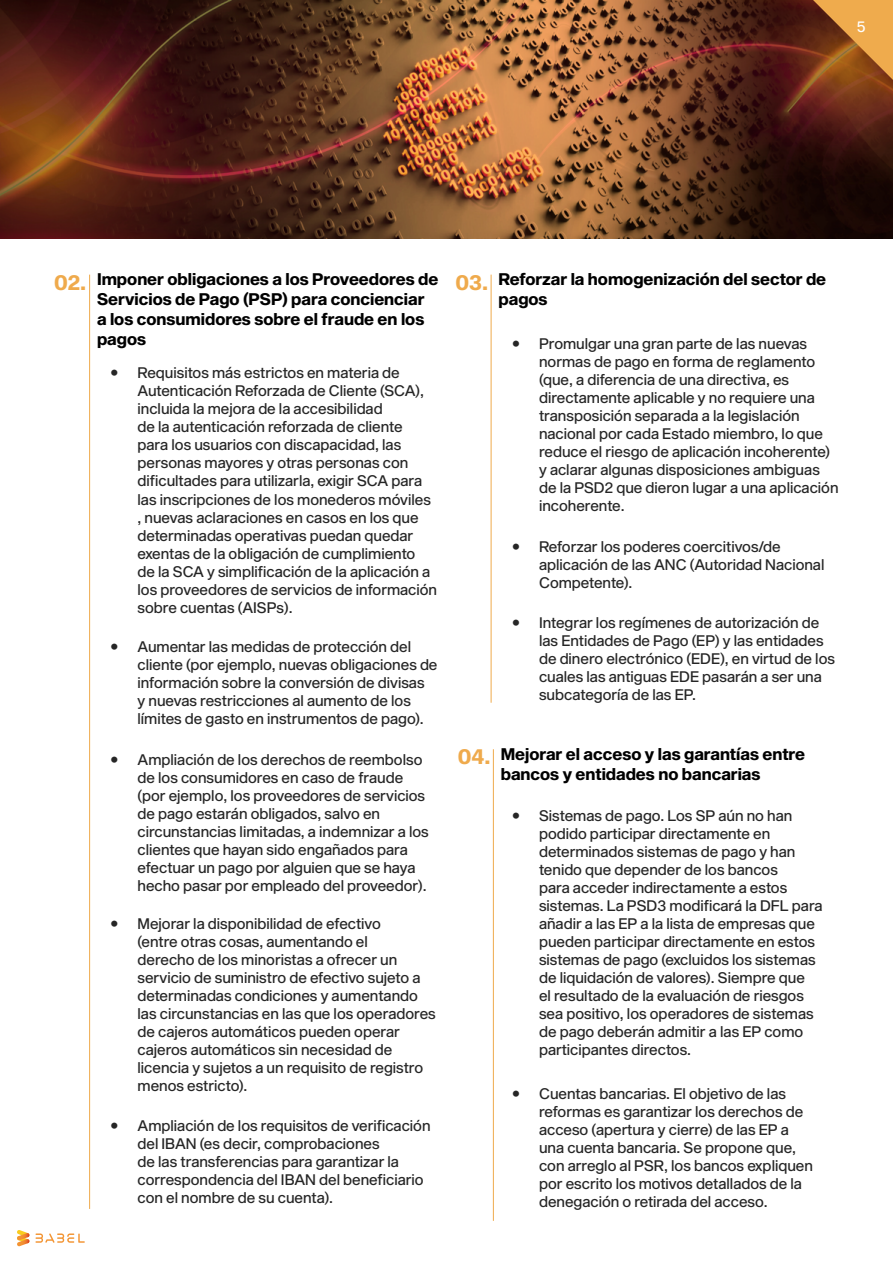
<style>
.page{position:relative;width:893px;height:1263px;background:#fff}
.page>*{position:absolute;margin:0;border:0;box-sizing:border-box;transform-origin:0 0}
.t1{font:700 21px "Sequel Sans Headline";color:#efaa4c}
.t2{font:700 16.5px/19.8px "Sequel Sans Headline";color:#000}
.t3{font:15px/18px "Sequel Sans Headline";color:#262626}
.t4{font:15px "Sequel Sans Headline";color:#fff}
</style>
<div class="page">
<img style="left:0;top:0;width:893px;height:238px">
<svg style="left:813px;top:0;width:80px;height:80px;background:#b87732"></svg>
<svg style="left:35px;top:1233px;width:50px;height:10px"></svg>
<svg style="left:17px;top:1230px;width:12px;height:16px"></svg>
<hr style="left:89px;top:275px;width:1px;height:934px;background:#efaa4c">
<hr style="left:491px;top:275px;width:1px;height:428px;background:#efaa4c">
<hr style="left:493px;top:749px;width:1px;height:472px;background:#efaa4c">
<p class="t4" style="left:857px;top:16px;width:10px">5</p>
<p class="t2" style="left:97px;top:270px;width:343px">Imponer obligaciones a los Proveedores de<br>Servicios de Pago (PSP) para concienciar<br>a los consumidores sobre el fraude en los pagos</p>
<p class="t2" style="left:498px;top:270px;width:329px">Reforzar la homogenización del sector de pagos</p>
<p class="t1" style="left:54px;top:267px;width:34px">02.</p>
<p class="t1" style="left:455px;top:267px;width:34px">03.</p>
<p class="t3" style="left:539px;top:335px;width:301px;text-indent:-27px">• Promulgar una gran parte de las nuevas normas de pago en forma de reglamento (que, a diferencia de una directiva, es directamente aplicable y no requiere una transposición separada a la legislación nacional por cada Estado miembro, lo que reduce el riesgo de aplicación incoherente) y aclarar algunas disposiciones ambiguas de la PSD2 que dieron lugar a una aplicación incoherente.</p>
<p class="t3" style="left:138px;top:365px;width:301px;text-indent:-27px">• Requisitos más estrictos en materia de Autenticación Reforzada de Cliente (SCA), incluida la mejora de la accesibilidad<br>de la autenticación reforzada de cliente para los usuarios con discapacidad, las personas mayores y otras personas con dificultades para utilizarla, exigir SCA para las inscripciones de los monederos móviles , nuevas aclaraciones en casos en los que determinadas operativas puedan quedar exentas de la obligación de cumplimiento<br>de la SCA y simplificación de la aplicación a los proveedores de servicios de información sobre cuentas (AISPs).</p>
<p class="t3" style="left:539px;top:539px;width:287px;text-indent:-27px">• Reforzar los poderes coercitivos/de aplicación de las ANC (Autoridad Nacional<br>Competente).</p>
<p class="t3" style="left:539px;top:614px;width:297px;text-indent:-27px">• Integrar los regímenes de autorización de las Entidades de Pago (EP) y las entidades de dinero electrónico (EDE), en virtud de los cuales las antiguas EDE pasarán a ser una subcategoría de las EP.</p>
<p class="t3" style="left:138px;top:638px;width:301px;text-indent:-27px">• Aumentar las medidas de protección del cliente (por ejemplo, nuevas obligaciones de información sobre la conversión de divisas<br>y nuevas restricciones al aumento de los límites de gasto en instrumentos de pago).</p>
<p class="t3" style="left:138px;top:752px;width:293px;text-indent:-27px">• Ampliación de los derechos de reembolso de los consumidores en caso de fraude (por ejemplo, los proveedores de servicios de pago estarán obligados, salvo en circunstancias limitadas, a indemnizar a los clientes que hayan sido engañados para efectuar un pago por alguien que se haya hecho pasar por empleado del proveedor).</p>
<p class="t3" style="left:138px;top:915px;width:300px;text-indent:-27px">• Mejorar la disponibilidad de efectivo<br>(entre otras cosas, aumentando el<br>derecho de los minoristas a ofrecer un servicio de suministro de efectivo sujeto a determinadas condiciones y aumentando las circunstancias en las que los operadores de cajeros automáticos pueden operar cajeros automáticos sin necesidad de licencia y sujetos a un requisito de registro menos estricto).</p>
<p class="t3" style="left:138px;top:1117px;width:294px;text-indent:-27px">• Ampliación de los requisitos de verificación del IBAN (es decir, comprobaciones<br>de las transferencias para garantizar la correspondencia del IBAN del beneficiario con el nombre de su cuenta).</p>
<p class="t2" style="left:501px;top:745px;width:306px">Mejorar el acceso y las garantías entre bancos y entidades no bancarias</p>
<p class="t1" style="left:458px;top:742px;width:34px">04.</p>
<p class="t3" style="left:539px;top:807px;width:285px;text-indent:-27px">• Sistemas de pago. Los SP aún no han podido participar directamente en determinados sistemas de pago y han tenido que depender de los bancos<br>para acceder indirectamente a estos sistemas. La PSD3 modificará la DFL para añadir a las EP a la lista de empresas que pueden participar directamente en estos sistemas de pago (excluidos los sistemas de liquidación de valores). Siempre que<br>el resultado de la evaluación de riesgos sea positivo, los operadores de sistemas de pago deberán admitir a las EP como participantes directos.</p>
<p class="t3" style="left:539px;top:1085px;width:275px;text-indent:-27px">• Cuentas bancarias. El objetivo de las reformas es garantizar los derechos de acceso (apertura y cierre) de las EP a una cuenta bancaria. Se propone que, con arreglo al PSR, los bancos expliquen por escrito los motivos detallados de la denegación o retirada del acceso.</p>
</div>
